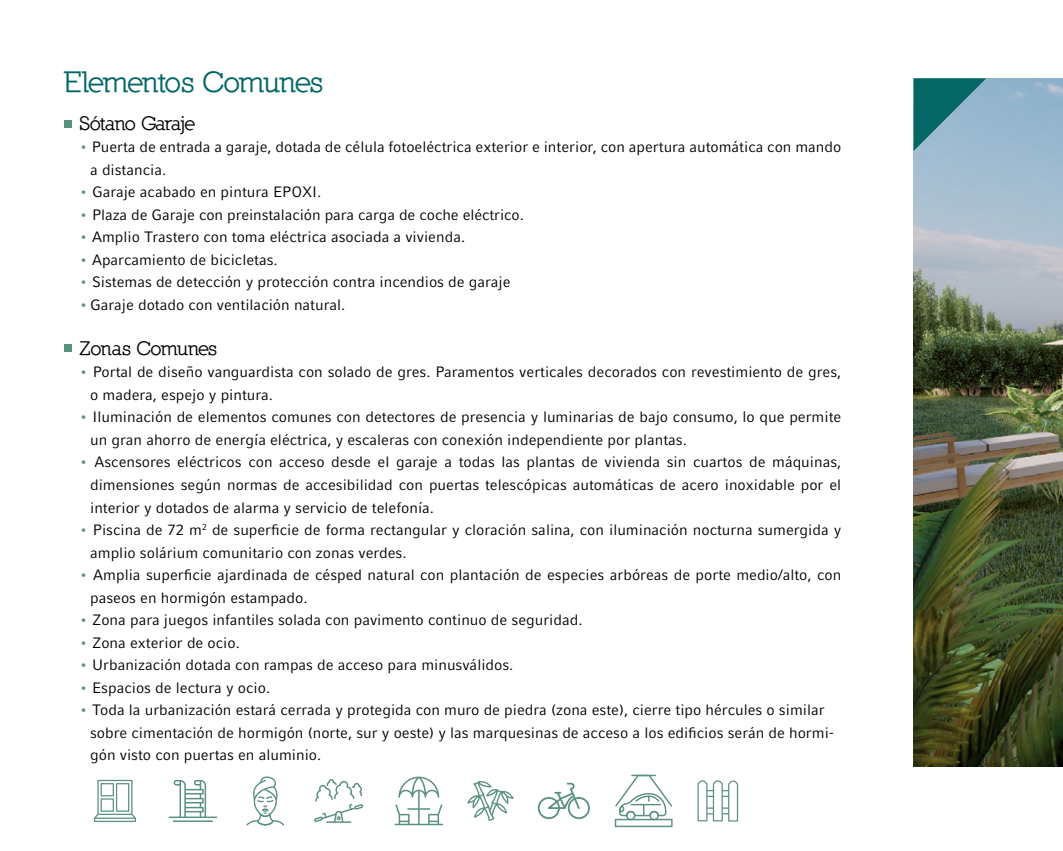
<style>
.page{position:relative;width:1063px;height:851px;background:#fff}
.page>*{position:absolute;margin:0;border:0;box-sizing:border-box;transform-origin:0 0}
.t1{font:700 30px "Nilland";letter-spacing:-.035em;color:#046766}
.t2{font:700 20px "Nilland";letter-spacing:-.03em;color:#000}
.t3{font:15px/22.5px "Compatil Fact LT";color:#000}
.s1{color:#5b917f}
</style>
<div class="page">
<img style="left:914px;top:78px;width:149px;height:688px">
<svg style="left:914px;top:78px;width:72px;height:73px"></svg>
<svg style="left:94px;top:779px;width:42px;height:42px"></svg>
<svg style="left:467px;top:781px;width:47px;height:39px"></svg>
<svg style="left:314px;top:779px;width:49px;height:43px"></svg>
<svg style="left:169px;top:779px;width:48px;height:38px"></svg>
<hr style="left:173px;top:820px;width:40px;height:1px;background:#5b917f">
<svg style="left:538px;top:782px;width:52px;height:37px"></svg>
<svg style="left:395px;top:776px;width:48px;height:49px"></svg>
<svg style="left:246px;top:776px;width:38px;height:49px"></svg>
<svg style="left:615px;top:775px;width:58px;height:52px"></svg>
<hr style="left:631px;top:774px;width:25px;height:2px;background:#5b917f">
<svg style="left:698px;top:780px;width:40px;height:41px"></svg>
<div style="left:64px;top:120px;width:7px;height:8px;background:#5b917f"></div>
<div style="left:64px;top:344px;width:7px;height:7px;background:#5b917f"></div>
<h1 class="t1" style="left:64px;top:64px;width:261px">Elementos Comunes</h1>
<h2 class="t2" style="left:80px;top:111px;width:118px">Sótano Garaje</h2>
<p class="t3" style="left:90px;top:136px;width:753px;text-indent:-11px"><span class="s1">•</span> Puerta de entrada a garaje, dotada de célula fotoeléctrica exterior e interior, con apertura automática con mando a distancia.</p>
<p class="t3" style="left:80px;top:181px;width:243px"><span class="s1">•</span> Garaje acabado en pintura EPOXI.</p>
<p class="t3" style="left:80px;top:203px;width:446px"><span class="s1">•</span> Plaza de Garaje con preinstalación para carga de coche eléctrico.</p>
<p class="t3" style="left:80px;top:226px;width:387px"><span class="s1">•</span> Amplio Trastero con toma eléctrica asociada a vivienda.</p>
<p class="t3" style="left:80px;top:248px;width:200px"><span class="s1">•</span> Aparcamiento de bicicletas.</p>
<p class="t3" style="left:80px;top:271px;width:433px"><span class="s1">•</span> Sistemas de detección y protección contra incendios de garaje</p>
<p class="t3" style="left:80px;top:293px;width:267px"><span class="s1">•</span> Garaje dotado con ventilación natural.</p>
<h2 class="t2" style="left:80px;top:336px;width:139px">Zonas Comunes</h2>
<p class="t3" style="left:90px;top:361px;width:753px;text-indent:-11px"><span class="s1">•</span> Portal de diseño vanguardista con solado de gres. Paramentos verticales decorados con revestimiento de gres, o madera, espejo y pintura.</p>
<p class="t3" style="left:90px;top:406px;width:753px;text-indent:-11px"><span class="s1">•</span> Iluminación de elementos comunes con detectores de presencia y luminarias de bajo consumo, lo que permite un gran ahorro de energía eléctrica, y escaleras con conexión independiente por plantas.</p>
<p class="t3" style="left:90px;top:451px;width:753px;text-align:justify;text-indent:-11px"><span class="s1">•</span> Ascensores eléctricos con acceso desde el garaje a todas las plantas de vivienda sin cuartos de máquinas, dimensiones según normas de accesibilidad con puertas telescópicas automáticas de acero inoxidable por el interior y dotados de alarma y servicio de telefonía.</p>
<p class="t3" style="left:90px;top:518px;width:753px;text-indent:-11px"><span class="s1">•</span> Piscina de 72 m<sup>2</sup> de superficie de forma rectangular y cloración salina, con iluminación nocturna sumergida y amplio solárium comunitario con zonas verdes.</p>
<p class="t3" style="left:90px;top:563px;width:753px;text-indent:-11px"><span class="s1">•</span> Amplia superficie ajardinada de césped natural con plantación de especies arbóreas de porte medio/alto, con paseos en hormigón estampado.</p>
<p class="t3" style="left:80px;top:608px;width:504px"><span class="s1">•</span> Zona para juegos infantiles solada con pavimento continuo de seguridad.</p>
<p class="t3" style="left:80px;top:631px;width:162px"><span class="s1">•</span> Zona exterior de ocio.</p>
<p class="t3" style="left:80px;top:653px;width:435px"><span class="s1">•</span> Urbanización dotada con rampas de acceso para minusválidos.</p>
<p class="t3" style="left:80px;top:676px;width:192px"><span class="s1">•</span> Espacios de lectura y ocio.</p>
<p class="t3" style="left:90px;top:698px;width:745px;text-indent:-11px"><span class="s1">•</span> Toda la urbanización estará cerrada y protegida con muro de piedra (zona este), cierre tipo hércules o similar sobre cimentación de hormigón (norte, sur y oeste) y las marquesinas de acceso a los edificios serán de hormi&shy;gón visto con puertas en aluminio.</p>
</div>
